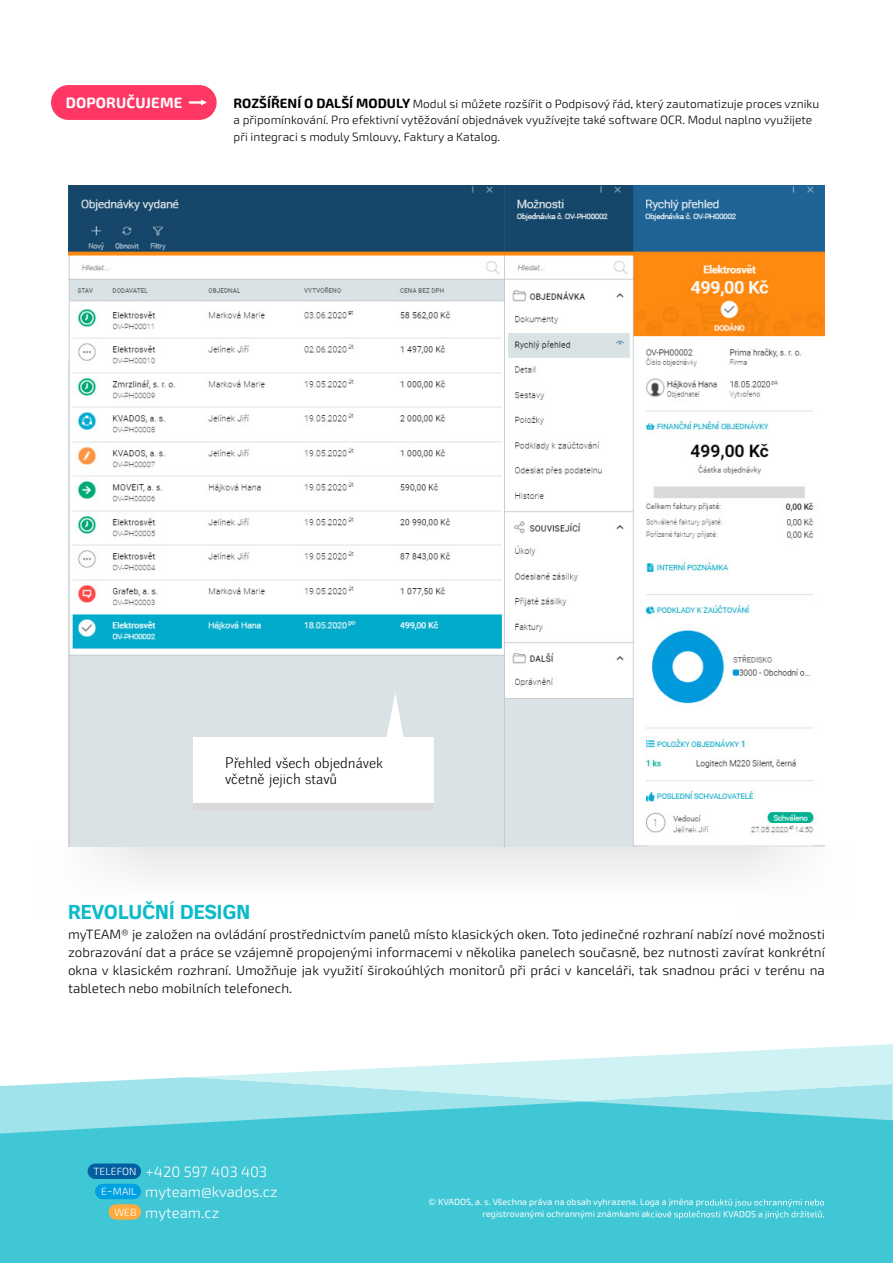
<style>
.page{position:relative;width:893px;height:1263px;background:#fff}
.page>*{position:absolute;margin:0;border:0;box-sizing:border-box;transform-origin:0 0}
.t1{font:700 19.5px "Walbaum Grotesk 33 Pro";color:#0dbac9}
.t2{font:300 15px "Exo Soft";color:#fff}
.t3{font:15px/16.5px "Walbaum Grotesk 32 Pro";color:#000}
.t4{font:700 15px "Exo Soft";letter-spacing:.01em;color:#fff}
.t5{font:300 13.5px/18px "Exo Soft";color:#000;text-align:justify}
.t6{font:300 12px/16.5px "Exo Soft";color:#000}
.t7{font:300 10.5px/20.4px "Exo Soft";color:#fff;text-align:right}
.t8{font:9px "Exo Soft";color:#fff}
.s1{font-weight:700;font-size:13.5px}
.s2{font-size:10.5px}
.s3{font-size:13.05px}
</style>
<div class="page">
<div style="left:0;top:1033px;width:892px;height:230px;background:#40c7d6"></div>
<svg style="left:0;top:1101px;width:892px;height:32px"></svg>
<svg style="left:0;top:1086px;width:892px;height:15px;background:#aee7ed"></svg>
<svg style="left:0;top:1033px;width:893px;height:53px;background:#eaf9fa"></svg>
<svg style="left:651px;top:1199px;width:173px;height:20px"></svg>
<div style="left:109px;top:1204px;width:32px;height:16px;background:#ffab3d;border-radius:8px"></div>
<div style="left:95px;top:1184px;width:46px;height:15px;background:#00a1e3;border-radius:8px"></div>
<div style="left:88px;top:1163px;width:53px;height:16px;background:#005ea1;border-radius:8px"></div>
<img style="left:68px;top:185px;width:757px;height:662px">
<div style="left:51px;top:85px;width:166px;height:35px;background:#ff3764;border-radius:17px"></div>
<svg style="left:189px;top:99px;width:18px;height:6px"></svg>
<div style="left:194px;top:737px;width:240px;height:66px;background:#fff"></div>
<div style="left:194px;top:803px;width:240px;height:6px;background:#d9d9d9"></div>
<svg style="left:386px;top:692px;width:18px;height:45px"></svg>
<p class="t4" style="left:66px;top:94px;width:118px">DOPORUČUJEME</p>
<p class="t6" style="left:234px;top:96px;width:587px"><span class="s1">ROZŠÍŘENÍ O DALŠÍ MODULY</span> Modul si můžete rozšířit o Podpisový řád, který zautomatizuje proces vzniku a připomínkování. Pro efektivní vytěžování objednávek využívejte také software OCR. Modul naplno využijete při integraci s moduly Smlouvy, Faktury a Katalog.</p>
<p class="t3" style="left:225px;top:755px;width:159px">Přehled všech objednávek včetně jejich stavů</p>
<h1 class="t1" style="left:68px;top:901px;width:184px">REVOLUČNÍ DESIGN</h1>
<p class="t5" style="left:68px;top:925px;width:758px">myTEAM® je založen na ovládání prostřednictvím panelů místo klasických oken. Toto jedinečné rozhraní nabízí nové možnosti zobrazování dat a práce se vzájemně propojenými informacemi v několika panelech současně, bez nutnosti zavírat konkrétní okna v klasickém rozhraní. Umožňuje jak využití širokoúhlých monitorů při práci v kanceláři, tak snadnou práci v terénu na tabletech nebo mobilních telefonech.</p>
<p class="t2" style="left:94px;top:1163px;width:175px"><span class="s2">TELEFON</span> +420 597 403 403</p>
<p class="t7" style="left:101px;top:1181px;width:37px">E<span class="s3">-</span>MAIL<br>WEB</p>
<p class="t2" style="left:145px;top:1183px;width:134px">myteam@kvados.cz</p>
<p class="t8" style="left:428px;top:1197px;width:278px">© KVADOS, a. s. Všechna práva na obsah vyhrazena. Loga a jména pr</p>
<p class="t2" style="left:145px;top:1203px;width:76px">myteam.cz</p>
<p class="t8" style="left:483px;top:1209px;width:170px">registrovanými ochrannými známkami ak</p>
</div>
